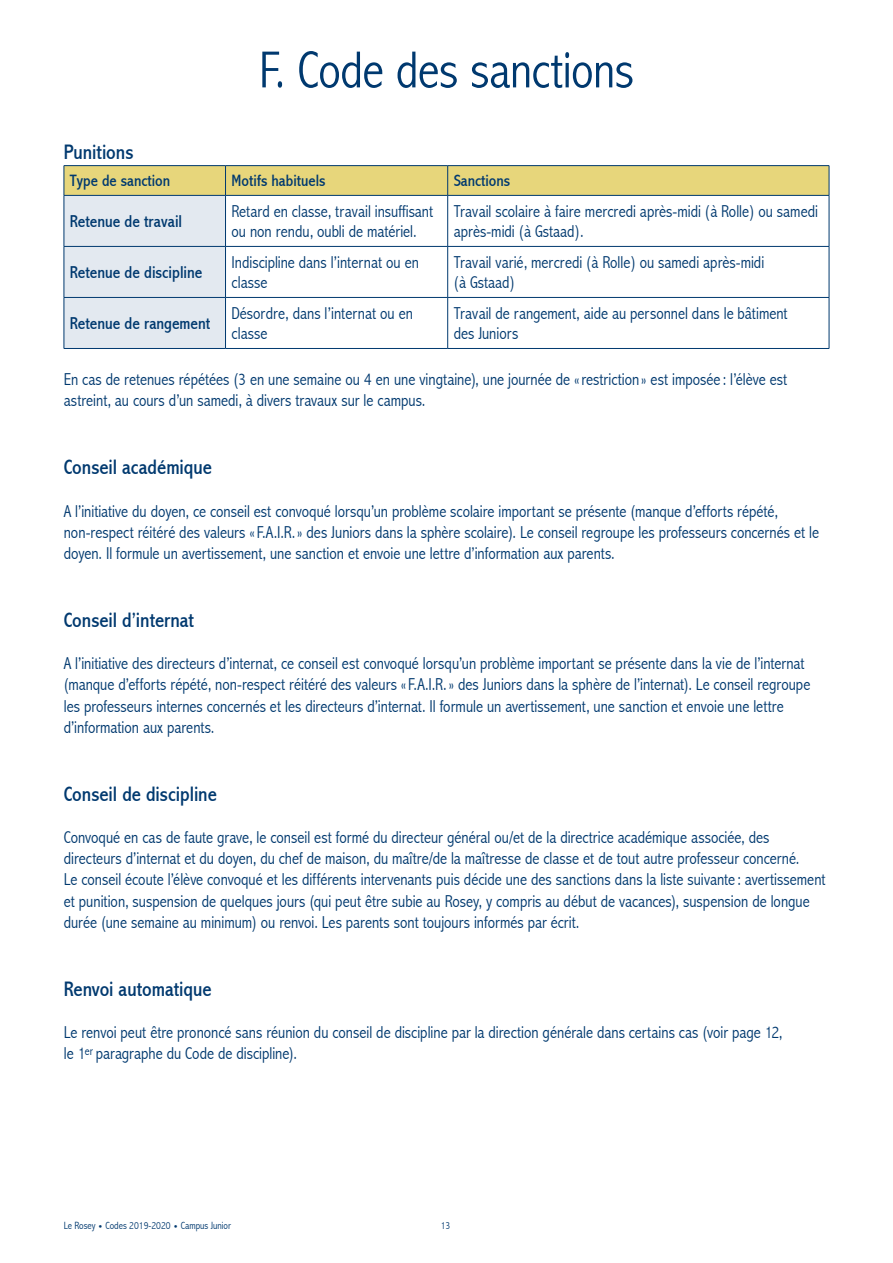
<style>
.page{position:relative;width:893px;height:1263px;background:#fff}
.page>*{position:absolute;margin:0;border:0;box-sizing:border-box;transform-origin:0 0}
.t1{font:300 condensed 52.5px "Abadi";letter-spacing:-.005em;color:#00396f}
.t2{font:condensed 21px "Abadi";color:#00396f}
.t3{font:300 condensed 17.25px/21.1px "Abadi";color:#00396f}
.t4{font:condensed 17.25px "Abadi";color:#00396f}
.t5{font:condensed 16.5px "Abadi";color:#00396f}
.t6{font:300 condensed 10.5px "Abadi";color:#00396f}
</style>
<div class="page">
<hr style="left:64px;top:165px;width:162px;height:1px;background:#00396f">
<hr style="left:226px;top:165px;width:222px;height:1px;background:#00396f">
<hr style="left:448px;top:165px;width:381px;height:1px;background:#00396f">
<svg style="left:64px;top:166px;width:766px;height:182px"></svg>
<hr style="left:64px;top:196px;width:1px;height:50px;background:#00396f">
<hr style="left:64px;top:247px;width:1px;height:50px;background:#00396f">
<hr style="left:64px;top:298px;width:1px;height:50px;background:#00396f">
<hr style="left:64px;top:195px;width:162px;height:1px;background:#00396f">
<hr style="left:64px;top:246px;width:162px;height:1px;background:#00396f">
<hr style="left:64px;top:297px;width:162px;height:1px;background:#00396f">
<hr style="left:64px;top:348px;width:162px;height:1px;background:#00396f">
<hr style="left:225px;top:196px;width:1px;height:50px;background:#00396f">
<hr style="left:225px;top:247px;width:1px;height:50px;background:#00396f">
<hr style="left:225px;top:298px;width:1px;height:50px;background:#00396f">
<hr style="left:226px;top:195px;width:222px;height:1px;background:#00396f">
<hr style="left:448px;top:195px;width:381px;height:1px;background:#00396f">
<hr style="left:447px;top:196px;width:1px;height:50px;background:#00396f">
<hr style="left:829px;top:196px;width:1px;height:50px;background:#00396f">
<hr style="left:447px;top:247px;width:1px;height:50px;background:#00396f">
<hr style="left:829px;top:247px;width:1px;height:50px;background:#00396f">
<hr style="left:447px;top:298px;width:1px;height:50px;background:#00396f">
<hr style="left:829px;top:298px;width:1px;height:50px;background:#00396f">
<hr style="left:226px;top:246px;width:222px;height:1px;background:#00396f">
<hr style="left:448px;top:246px;width:381px;height:1px;background:#00396f">
<hr style="left:226px;top:297px;width:222px;height:1px;background:#00396f">
<hr style="left:448px;top:297px;width:381px;height:1px;background:#00396f">
<hr style="left:226px;top:348px;width:222px;height:1px;background:#00396f">
<hr style="left:448px;top:348px;width:381px;height:1px;background:#00396f">
<h1 class="t1" style="left:259px;top:39px;width:376px">F. Code des sanctions</h1>
<p class="t2" style="left:64px;top:140px;width:71px">Punitions</p>
<p class="t5" style="left:70px;top:171px;width:102px">Type de sanction</p>
<p class="t5" style="left:231px;top:171px;width:95px">Motifs habituels</p>
<p class="t5" style="left:454px;top:171px;width:58px">Sanctions</p>
<p class="t4" style="left:70px;top:211px;width:114px">Retenue de travail</p>
<p class="t3" style="left:232px;top:200px;width:203px;line-height:20.7px">Retard en classe, travail insuffisant ou non rendu, oubli de matériel.</p>
<p class="t3" style="left:454px;top:200px;width:366px;line-height:20.7px">Travail scolaire à faire mercredi après-midi (à Rolle) ou samedi après-midi (à Gstaad).</p>
<p class="t4" style="left:70px;top:262px;width:134px">Retenue de discipline</p>
<p class="t3" style="left:232px;top:251px;width:189px;line-height:20.7px">Indiscipline dans l’internat ou en classe</p>
<p class="t3" style="left:454px;top:251px;width:312px;line-height:20.7px">Travail varié, mercredi (à Rolle) ou samedi après-midi (à Gstaad)</p>
<p class="t4" style="left:70px;top:313px;width:142px">Retenue de rangement</p>
<p class="t3" style="left:232px;top:302px;width:183px;line-height:20.7px">Désordre, dans l’internat ou en classe</p>
<p class="t3" style="left:454px;top:302px;width:336px;line-height:20.7px">Travail de rangement, aide au personnel dans le bâtiment des Juniors</p>
<p class="t3" style="left:64px;top:369px;width:725px">En cas de retenues répétées (3 en une semaine ou 4 en une vingtaine), une journée de «restriction » est imposée : l’élève est astreint, au cours d’un samedi, à divers travaux sur le campus.</p>
<p class="t2" style="left:64px;top:455px;width:150px">Conseil académique</p>
<p class="t3" style="left:64px;top:500px;width:757px">A l’initiative du doyen, ce conseil est convoqué lorsqu’un problème scolaire important se présente (manque d’efforts répété, non-respect réitéré des valeurs « F.A.I.R.» des Juniors dans la sphère scolaire). Le conseil regroupe les professeurs concernés et le doyen. Il formule un avertissement, une sanction et envoie une lettre d’information aux parents.</p>
<p class="t2" style="left:64px;top:608px;width:132px">Conseil d’internat</p>
<p class="t3" style="left:64px;top:653px;width:748px">A l’initiative des directeurs d’internat, ce conseil est convoqué lorsqu’un problème important se présente dans la vie de l’internat (manque d’efforts répété, non-respect réitéré des valeurs « F.A.I.R.» des Juniors dans la sphère de l’internat). Le conseil regroupe les professeurs internes concernés et les directeurs d’internat. Il formule un avertissement, une sanction et envoie une lettre d’information aux parents.</p>
<p class="t2" style="left:64px;top:781px;width:155px">Conseil de discipline</p>
<p class="t3" style="left:64px;top:827px;width:763px">Convoqué en cas de faute grave, le conseil est formé du directeur général ou/et de la directrice académique associée, des directeurs d’internat et du doyen, du chef de maison, du maître/de la maîtresse de classe et de tout autre professeur concerné.<br>Le conseil écoute l’élève convoqué et les différents intervenants puis décide une des sanctions dans la liste suivante : avertissement et punition, suspension de quelques jours (qui peut être subie au Rosey, y compris au début de vacances), suspension de longue durée (une semaine au minimum) ou renvoi. Les parents sont toujours informés par écrit.</p>
<p class="t2" style="left:64px;top:977px;width:149px">Renvoi automatique</p>
<p class="t3" style="left:64px;top:1022px;width:720px">Le renvoi peut être prononcé sans réunion du conseil de discipline par la direction générale dans certains cas (voir page 12, le 1<sup>er</sup> paragraphe du Code de discipline).</p>
<p class="t6" style="left:64px;top:1219px;width:169px">Le Rosey • Codes 2019-2020 • Campus Junior</p>
<p class="t6" style="left:441px;top:1219px;width:11px">13</p>
</div>
